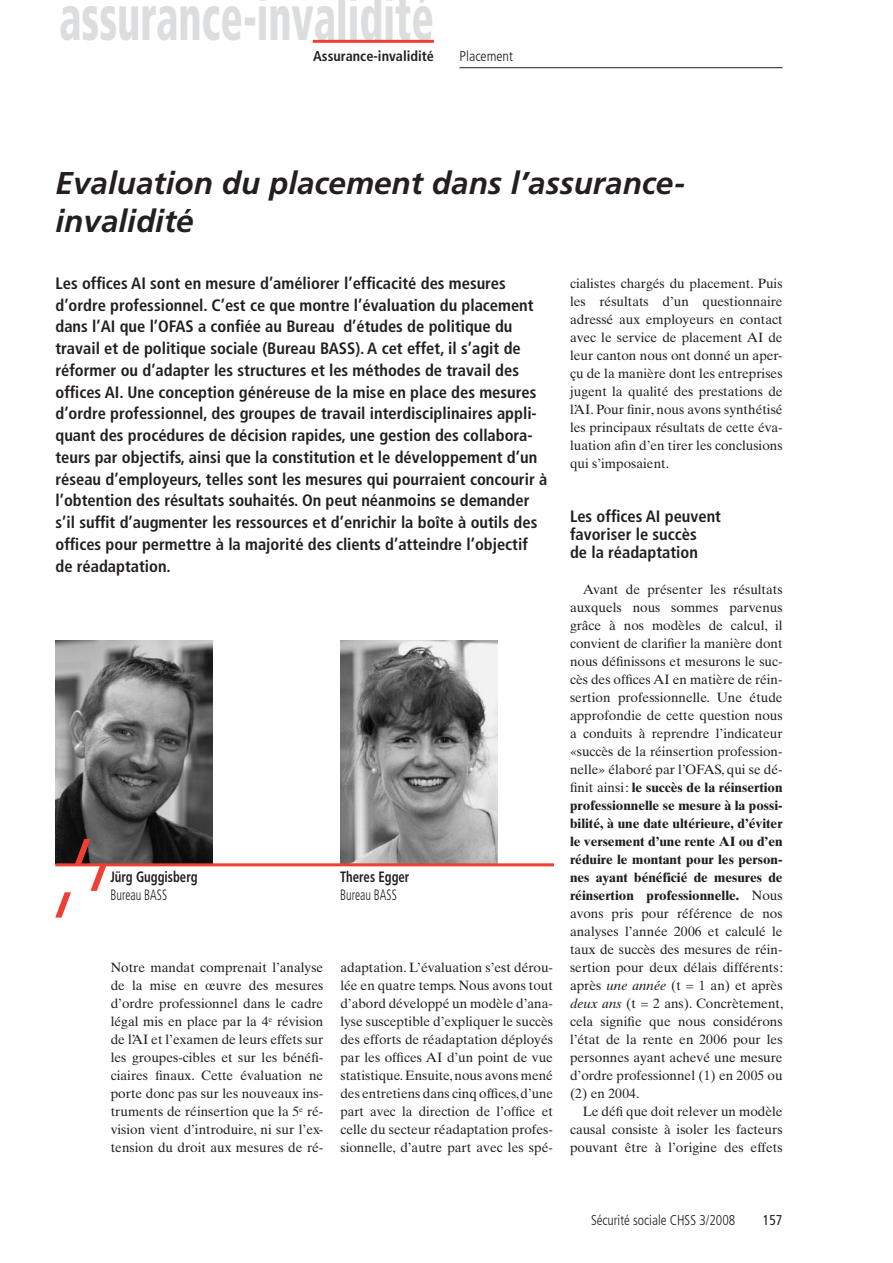
<style>
.page{position:relative;width:893px;height:1263px;background:#fff}
.page>*{position:absolute;margin:0;border:0;box-sizing:border-box;transform-origin:0 0}
.t1{font:900 condensed 64.5px "Frutiger LT Std";color:#dcdddf;scale:.65 1}
.t2{font:italic 700 31.5px/38.2px "Frutiger LT Std";color:#231f20}
.t3{font:700 condensed 16.5px/21.8px "Frutiger LT Std";color:#231f20}
.t4{font:700 condensed 15px "Frutiger LT Std";color:#231f20;scale:.85 1}
.t5{font:300 condensed 15px "Frutiger LT Std";color:#231f20;scale:.8 1}
.t6{font:300 condensed 14.25px "Frutiger LT Std";color:#231f20;scale:.95 1}
.t7{font:700 condensed 14.25px "Frutiger LT Std";color:#231f20}
.t8{font:300 condensed 14.25px "Frutiger LT Std";color:#231f20}
.t9{font:condensed 14.25px "Frutiger LT Std";color:#231f20;scale:.95 1}
.t10{font:13.5px/18px "Times Ten LT Std";color:#231f20;text-align:justify}
.t11{font:700 13.5px/18px "Times Ten";color:#231f20;text-align:justify}
.s1{font-family:"Times Ten LT Std";font-weight:400}
.s2{font-family:"Times Ten";font-style:italic}
</style>
<div class="page">
<hr style="left:313px;top:40px;width:121px;height:3px;background:#ee3f34">
<hr style="left:459px;top:67px;width:324px;height:1px;background:#231f20">
<img style="left:56px;top:640px;width:157px;height:223px">
<img style="left:340px;top:640px;width:158px;height:223px">
<svg style="left:55px;top:839px;width:51px;height:78px"></svg>
<hr style="left:55px;top:863px;width:498px;height:3px;background:#ee3f34">
<h1 class="t1" style="left:59px;top:-21px;width:578px">assurance-invalidité</h1>
<p class="t7" style="left:313px;top:47px;width:122px">Assurance-invalidité</p>
<p class="t8" style="left:459px;top:48px;width:55px">Placement</p>
<h2 class="t2" style="left:56px;top:164px;width:632px">Evaluation du placement dans l’assurance&shy;invalidité</h2>
<p class="t3" style="left:56px;top:272px;width:493px">Les offices AI sont en mesure d’améliorer l’efficacité des mesures d’ordre professionnel. C’est ce que montre l’évaluation du placement dans l’AI que l’OFAS a confiée au Bureau d’études de politique du travail et de politique sociale (Bureau BASS). A cet effet, il s’agit de réformer ou d’adapter les structures et les méthodes de travail des offices AI. Une conception généreuse de la mise en place des mesures d’ordre professionnel, des groupes de travail interdisciplinaires appli&shy;quant des procédures de décision rapides, une gestion des collabora&shy;teurs par objectifs, ainsi que la constitution et le développement d’un réseau d’employeurs, telles sont les mesures qui pourraient concourir à l’obtention des résultats souhaités. On peut néanmoins se demander s’il suffit d’augmenter les ressources et d’enrichir la boîte à outils des offices pour permettre à la majorité des clients d’atteindre l’objectif de réadaptation.</p>
<p class="t4" style="left:111px;top:868px;width:104px">Jürg Guggisberg</p>
<p class="t4" style="left:340px;top:868px;width:83px">Theres Egger</p>
<p class="t5" style="left:111px;top:886px;width:72px">Bureau BASS</p>
<p class="t5" style="left:340px;top:886px;width:72px">Bureau BASS</p>
<p class="t10" style="left:111px;top:958px;width:214px">Notre mandat comprenait l’analyse de la mise en œuvre des mesures d’ordre professionnel dans le cadre légal mis en place par la 4<sup>e</sup> révision de l’AI et l’examen de leurs effets sur les groupes-cibles et sur les bénéfi&shy;ciaires finaux. Cette évaluation ne porte donc pas sur les nouveaux ins&shy;truments de réinsertion que la 5<sup>e</sup> ré&shy;vision vient d’introduire, ni sur l’ex&shy;tension du droit aux mesures de ré-</p>
<p class="t10" style="left:340px;top:958px;width:214px">adaptation. L’évaluation s’est dérou&shy;lée en quatre temps. Nous avons tout d’abord développé un modèle d’ana&shy;lyse susceptible d’expliquer le succès des efforts de réadaptation déployés par les offices AI d’un point de vue statistique. Ensuite, nous avons mené des entretiens dans cinq offices, d’une part avec la direction de l’office et celle du secteur réadaptation profes&shy;sionnelle, d’autre part avec les spé-</p>
<p class="t10" style="left:570px;top:274px;width:214px">cialistes chargés du placement. Puis les résultats d’un questionnaire adressé aux employeurs en contact avec le service de placement AI de leur canton nous ont donné un aper&shy;çu de la manière dont les entreprises jugent la qualité des prestations de l’AI. Pour finir, nous avons synthétisé les principaux résultats de cette éva&shy;luation afin d’en tirer les conclusions qui s’imposaient.</p>
<p class="t3" style="left:570px;top:507px;width:152px;line-height:18px">Les offices AI peuvent favoriser le succès<br>de la réadaptation</p>
<p class="t10" style="left:570px;top:580px;width:214px;text-indent:13px">Avant de présenter les résultats auxquels nous sommes parvenus grâce à nos modèles de calcul, il convient de clarifier la manière dont nous définissons et mesurons le suc&shy;cès des offices AI en matière de réin&shy;sertion professionnelle. Une étude approfondie de cette question nous a conduits à reprendre l’indicateur «succès de la réinsertion profession&shy;nelle» élaboré par l’OFAS, qui se dé-</p>
<p class="t11" style="left:570px;top:778px;width:214px"><span class="s1">finit ainsi:</span> le succès de la réinsertion professionnelle se mesure à la possi&shy;bilité, à une date ultérieure, d’éviter le versement d’une rente AI ou d’en réduire le montant pour les person&shy;nes ayant bénéficié de mesures de réinsertion professionnelle. <span class="s1">Nous</span></p>
<p class="t10" style="left:570px;top:904px;width:215px">avons pris pour référence de nos analyses l’année 2006 et calculé le taux de succès des mesures de réin&shy;sertion pour deux délais différents: après <span class="s2">une année</span> (t = 1 an) et après <span class="s2">deux ans</span> (t = 2 ans). Concrètement, cela signifie que nous considérons l’état de la rente en 2006 pour les personnes ayant achevé une mesure d’ordre professionnel (1) en 2005 ou (2) en 2004.</p>
<p class="t10" style="left:570px;top:1102px;width:214px;text-indent:13px">Le défi que doit relever un modèle causal consiste à isoler les facteurs pouvant être à l’origine des effets</p>
<p class="t6" style="left:591px;top:1212px;width:153px">Sécurité sociale CHSS 3/2008</p>
<p class="t9" style="left:763px;top:1212px;width:22px">157</p>
</div>
